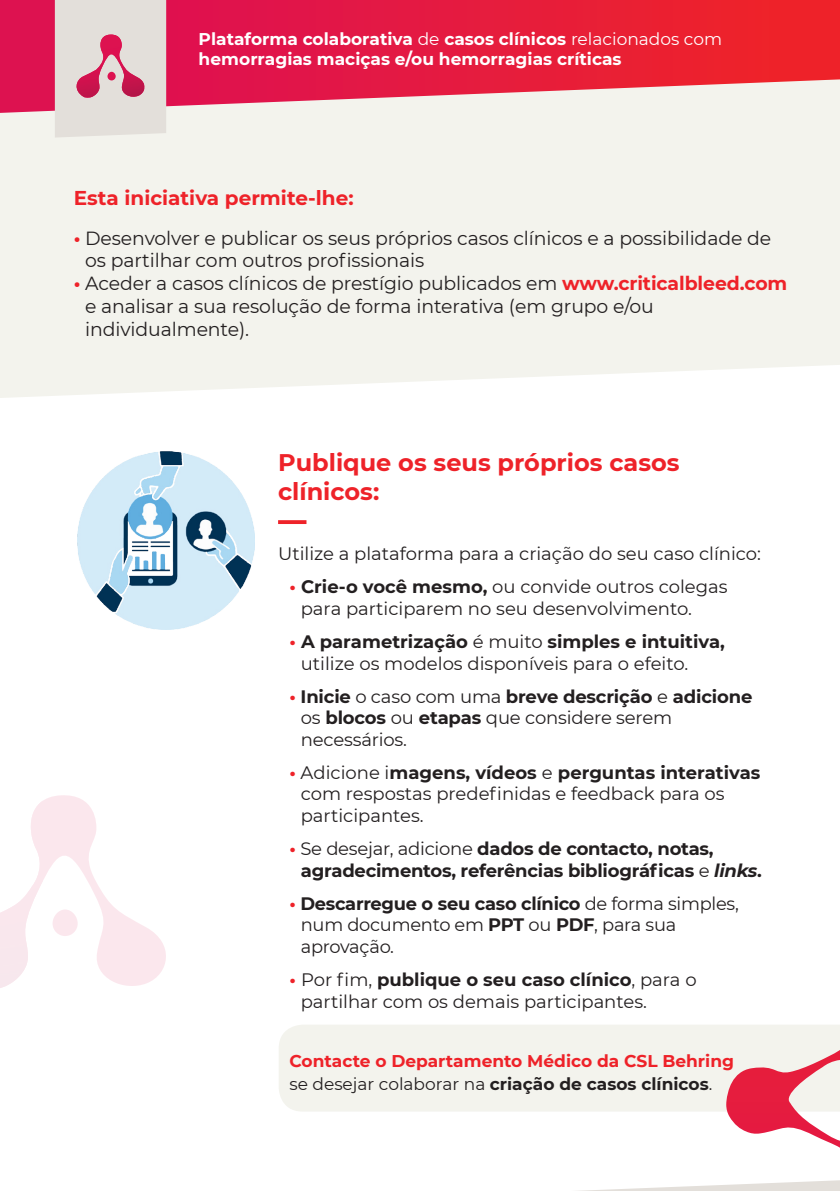
<style>
.page{position:relative;width:840px;height:1191px;background:#fff}
.page>*{position:absolute;margin:0;border:0;box-sizing:border-box;transform-origin:0 0}
.t1{font:700 24px/28.8px "Montserrat";color:#ee2229}
.t2{font:700 20px "Montserrat";color:#ee2229}
.t3{font:19px/22.8px "Montserrat";letter-spacing:-.005em;color:#231f20}
.t4{font:18px/21.6px "Montserrat";color:#231f20}
.t5{font:700 18px/21.6px "Montserrat";letter-spacing:-.015em;color:#231f20}
.t6{font:700 17px/20.4px "Montserrat";color:#fff}
.t7{font:700 17px "Montserrat";color:#231f20}
.t8{font:700 17px "Montserrat";color:#ee2229}
.s1{font-weight:400}
.s2{font-weight:700;color:#ee2229}
.s3{font-weight:700}
.s4{color:#ee2229}
.s5{font-style:italic}
</style>
<div class="page">
<div style="left:0;top:113px;width:839px;height:285px;background:#f3f3ed"></div>
<svg style="left:0;top:0;width:839px;height:113px;background:#e73d5b"></svg>
<div style="left:279px;top:1025px;width:560px;height:86px;background:#f3f3ed"></div>
<img style="left:77px;top:451px;width:177px;height:178px">
<div style="left:55px;top:0;width:111px;height:138px;background:#e3dfda"></div>
<img style="left:77px;top:35px;width:67px;height:62px">
<div style="left:107px;top:72px;width:9px;height:8px;background:#dd1250;border-radius:50%"></div>
<svg style="left:43px;top:795px;width:123px;height:191px"></svg>
<img style="left:0;top:801px;width:43px;height:187px">
<div style="left:52px;top:909px;width:26px;height:27px;background:#fbe7ed;border-radius:50%"></div>
<svg style="left:278px;top:520px;width:28px;height:4px"></svg>
<svg style="left:725px;top:1049px;width:114px;height:98px"></svg>
<svg style="left:578px;top:1180px;width:261px;height:11px"></svg>
<p class="t6" style="left:198px;top:28px;width:524px">Plataforma colaborativa <span class="s1">de</span> casos clínicos <span class="s1">relacionados com </span>hemorragias maciças e/ou hemorragias críticas</p>
<p class="t2" style="left:74px;top:183px;width:281px">Esta iniciativa permite-lhe:</p>
<p class="t3" style="left:74px;top:226px;width:698px"><span class="s2">•</span> Desenvolver e publicar os seus próprios casos clínicos e a possibilidade de</p>
<p class="t3" style="left:85px;top:249px;width:340px">os partilhar com outros profissionais</p>
<p class="t3" style="left:74px;top:271px;width:714px"><span class="s2">•</span> Aceder a casos clínicos de prestígio publicados em <span class="s2">www.criticalbleed.com</span></p>
<p class="t3" style="left:85px;top:294px;width:569px">e analisar a sua resolução de forma interativa (em grupo e/ou individualmente).</p>
<p class="t1" style="left:278px;top:447px;width:403px">Publique os seus próprios casos clínicos:</p>
<p class="t4" style="left:278px;top:542px;width:484px">Utilize a plataforma para a criação do seu caso clínico:</p>
<p class="t4" style="left:300px;top:575px;width:428px;text-indent:-11px"><span class="s2">•</span> <span class="s3">Crie-o você mesmo,</span> ou convide outros colegas para participarem no seu desenvolvimento.</p>
<p class="t4" style="left:300px;top:630px;width:425px;text-indent:-11px"><span class="s2">•</span> <span class="s3">A parametrização</span> é muito <span class="s3">simples e intuitiva, </span>utilize os modelos disponíveis para o efeito.</p>
<p class="t4" style="left:300px;top:685px;width:453px;text-indent:-11px"><span class="s2">•</span> <span class="s3">Inicie</span> o caso com uma <span class="s3">breve descrição</span> e <span class="s3">adicione </span>os <span class="s3">blocos</span> ou <span class="s3">etapas</span> que considere serem necessários.</p>
<p class="t4" style="left:300px;top:761px;width:461px;text-indent:-11px"><span class="s2">•</span> Adicione i<span class="s3">magens, vídeos</span> e <span class="s3">perguntas interativas </span>com respostas predefinidas e feedback para os participantes.</p>
<p class="t5" style="left:300px;top:837px;width:462px;text-indent:-11px"><span class="s4">•</span> <span class="s1">Se desejar, adicione</span> dados de contacto, notas, agradecimentos, referências bibliográficas <span class="s1">e</span> <span class="s5">links</span>.</p>
<p class="t4" style="left:300px;top:892px;width:439px;text-indent:-11px"><span class="s2">•</span> <span class="s3">Descarregue o seu caso clínico</span> de forma simples, num documento em <span class="s3">PPT</span> ou <span class="s3">PDF</span>, para sua aprovação.</p>
<p class="t4" style="left:300px;top:968px;width:397px;text-indent:-11px"><span class="s2">•</span> Por fim, <span class="s3">publique o seu caso clínico</span>, para o partilhar com os demais participantes.</p>
<p class="t8" style="left:289px;top:1048px;width:446px">Contacte o Departamento Médico da CSL Behring</p>
<p class="t7" style="left:289px;top:1071px;width:424px"><span class="s1">se desejar colaborar na</span> criação de casos clínicos<span class="s1">.</span></p>
</div>
